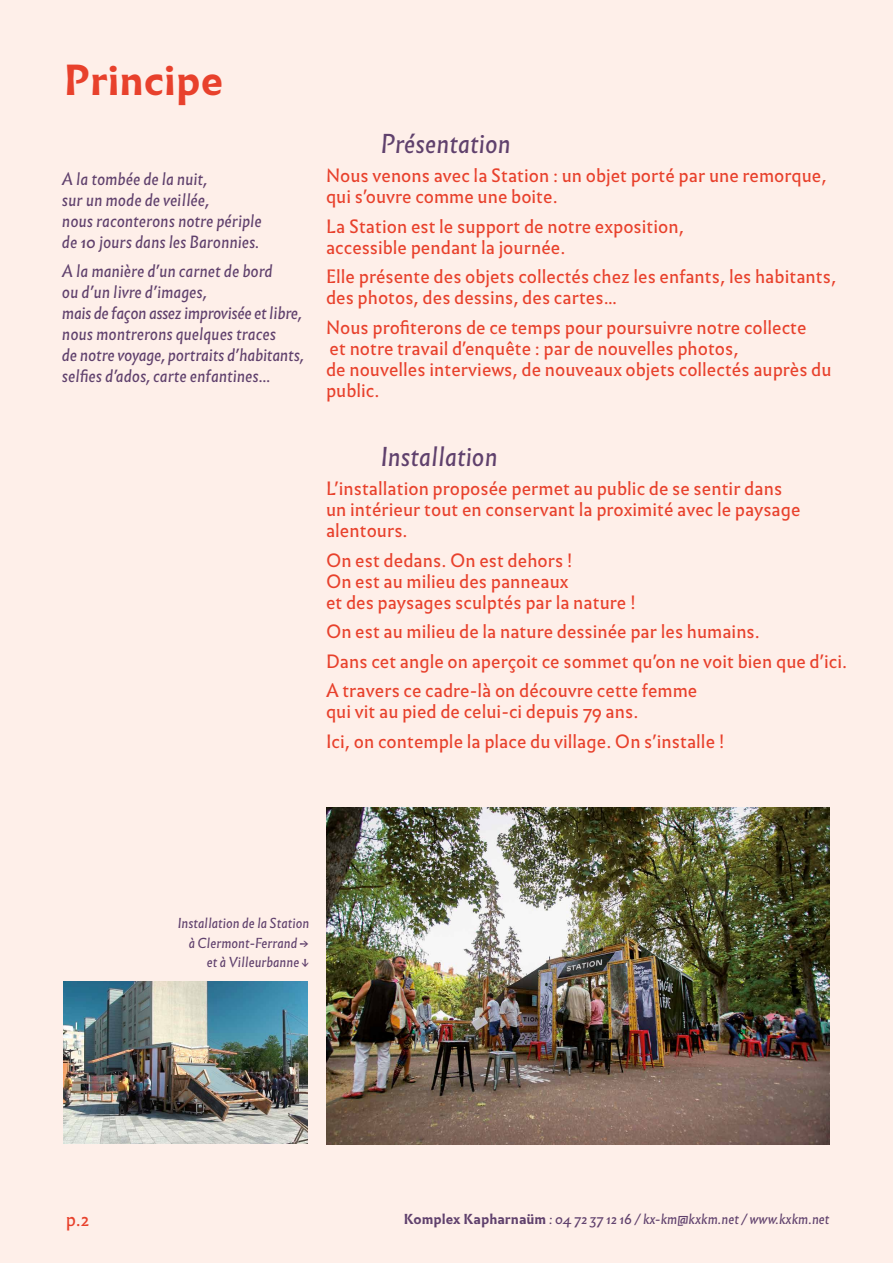
<style>
.page{position:relative;width:893px;height:1263px;background:#feefe9}
.page>*{position:absolute;margin:0;border:0;box-sizing:border-box;transform-origin:0 0}
.t1{font:700 40.5px "Infini";color:#e8412c}
.t2{font:italic 25.5px "Infini";color:#60416d}
.t3{font:18px/21px "Infini";color:#e8412c}
.t4{font:italic 16.5px/21px "Infini";color:#60416d}
.t5{font:italic 13.5px/19.5px "Infini";color:#60416d;text-align:right}
.s1{font-weight:700;font-style:normal}
</style>
<div class="page">
<img style="left:326px;top:808px;width:503px;height:336px">
<img style="left:64px;top:981px;width:243px;height:163px">
<h1 class="t1" style="left:64px;top:48px;width:161px">Principe</h1>
<p class="t4" style="left:62px;top:167px;width:201px">A la tombée de la nuit,<br>sur un mode de veillée,<br>nous raconterons notre périple de 10 jours dans les Baronnies.</p>
<p class="t4" style="left:62px;top:260px;width:243px">A la manière d’un carnet de bord<br>ou d’un livre d’images,<br>mais de façon assez improvisée et libre, nous montrerons quelques traces<br>de notre voyage, portraits d’habitants, selfies d’ados, carte enfantines…</p>
<h2 class="t2" style="left:380px;top:124px;width:132px">Présentation</h2>
<p class="t3" style="left:326px;top:164px;width:502px">Nous venons avec la Station : un objet porté par une remorque, qui s’ouvre comme une boite.</p>
<p class="t3" style="left:326px;top:215px;width:360px">La Station est le support de notre exposition, accessible pendant la journée.</p>
<p class="t3" style="left:326px;top:265px;width:512px">Elle présente des objets collectés chez les enfants, les habitants, des photos, des dessins, des cartes…</p>
<p class="t3" style="left:326px;top:316px;width:507px">Nous profiterons de ce temps pour poursuivre notre collecte<br>et notre travail d’enquête : par de nouvelles photos,<br>de nouvelles interviews, de nouveaux objets collectés auprès du public.</p>
<h2 class="t2" style="left:380px;top:437px;width:118px">Installation</h2>
<p class="t3" style="left:326px;top:477px;width:476px">L’installation proposée permet au public de se sentir dans un intérieur tout en conservant la proximité avec le paysage alentours.</p>
<p class="t3" style="left:326px;top:548px;width:311px">On est dedans. On est dehors !<br>On est au milieu des panneaux<br>et des paysages sculptés par la nature !</p>
<p class="t3" style="left:326px;top:616px;width:523px;line-height:29.5px">On est au milieu de la nature dessinée par les humains.<br>Dans cet angle on aperçoit ce sommet qu’on ne voit bien que d’ici.<br>A travers ce cadre-là on découvre cette femme</p>
<p class="t3" style="left:326px;top:696px;width:400px;line-height:29.5px">qui vit au pied de celui-ci depuis 79 ans.<br>Ici, on contemple la place du village. On s’installe !</p>
<p class="t5" style="left:177px;top:913px;width:133px">Installation de la Station à Clermont-Ferrand → et à Villeurbanne ↓</p>
<p class="t3" style="left:66px;top:1208px;width:25px">p.2</p>
<p class="t5" style="left:404px;top:1209px;width:427px"><span class="s1">Komplex Kapharnaüm</span> : 04 72 37 12 16 / kx-km@kxkm.net / www.kxkm.net</p>
</div>
